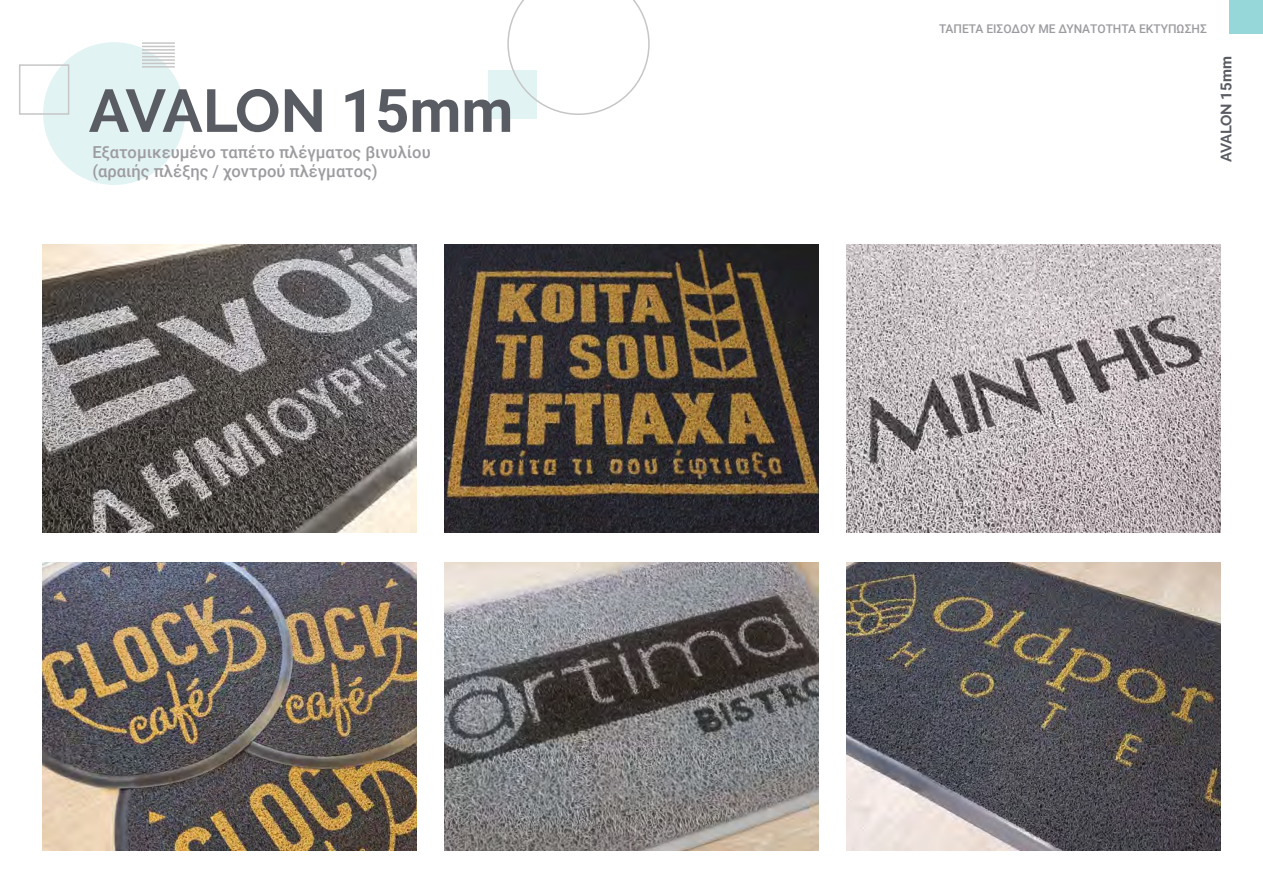
<style>
.page{position:relative;width:1263px;height:893px;background:#fff}
.page>*{position:absolute;margin:0;border:0;box-sizing:border-box;transform-origin:0 0}
.t1{font:700 60px "Raleway";letter-spacing:-.045em;color:#5a5c63}
.t2{font:500 16.5px/19.8px "Roboto";color:#9d9ba0}
.t3{font:700 15px "Raleway";letter-spacing:-.045em;color:#5a5c63}
.t4{font:500 12px "Roboto";color:#9d9ba0}
.s1{font-family:"Roboto"}
</style>
<div class="page">
<div style="left:1229px;top:0;width:34px;height:33px;background:#96d8d9"></div>
<img style="left:43px;top:562px;width:374px;height:288px">
<img style="left:43px;top:244px;width:374px;height:288px">
<img style="left:444px;top:562px;width:375px;height:288px">
<img style="left:846px;top:244px;width:374px;height:288px">
<img style="left:846px;top:562px;width:374px;height:288px">
<img style="left:444px;top:244px;width:375px;height:288px">
<div style="left:43px;top:42px;width:142px;height:143px;background:#e2f3f4;border-radius:50%"></div>
<div style="left:488px;top:70px;width:49px;height:49px;background:#e2f3f4"></div>
<svg style="left:507px;top:0;width:143px;height:115px"></svg>
<hr style="left:142px;top:56px;width:33px;height:1px;background:#c6c6c6">
<hr style="left:142px;top:59px;width:33px;height:2px;background:#c6c6c6">
<hr style="left:142px;top:63px;width:33px;height:1px;background:#c6c6c6">
<hr style="left:142px;top:66px;width:33px;height:2px;background:#c6c6c6">
<hr style="left:142px;top:53px;width:33px;height:1px;background:#c6c6c6">
<hr style="left:142px;top:49px;width:33px;height:2px;background:#c6c6c6">
<hr style="left:142px;top:46px;width:33px;height:1px;background:#c6c6c6">
<hr style="left:142px;top:42px;width:33px;height:2px;background:#c6c6c6">
<div style="left:19px;top:64px;width:50px;height:51px;border:2px solid #c6c6c6"></div>
<h1 class="t1" style="left:89px;top:76px;width:426px">AVALON <span class="s1">15mm</span></h1>
<p class="t2" style="left:92px;top:141px;width:340px">Εξατομικευμένο ταπέτο πλέγματος βινυλίου (αραιής πλέξης / χοντρού πλέγματος)</p>
<p class="t4" style="left:939px;top:21px;width:269px">ΤΑΠΕΤΑ ΕΙΣΟΔΟΥ ΜΕ ΔΥΝΑΤΟΤΗΤΑ ΕΚΤΥΠΩΣΗΣ</p>
<p class="t3" style="left:1218px;top:162px;width:108px;rotate:-90deg">AVALON <span class="s1">15mm</span></p>
</div>
